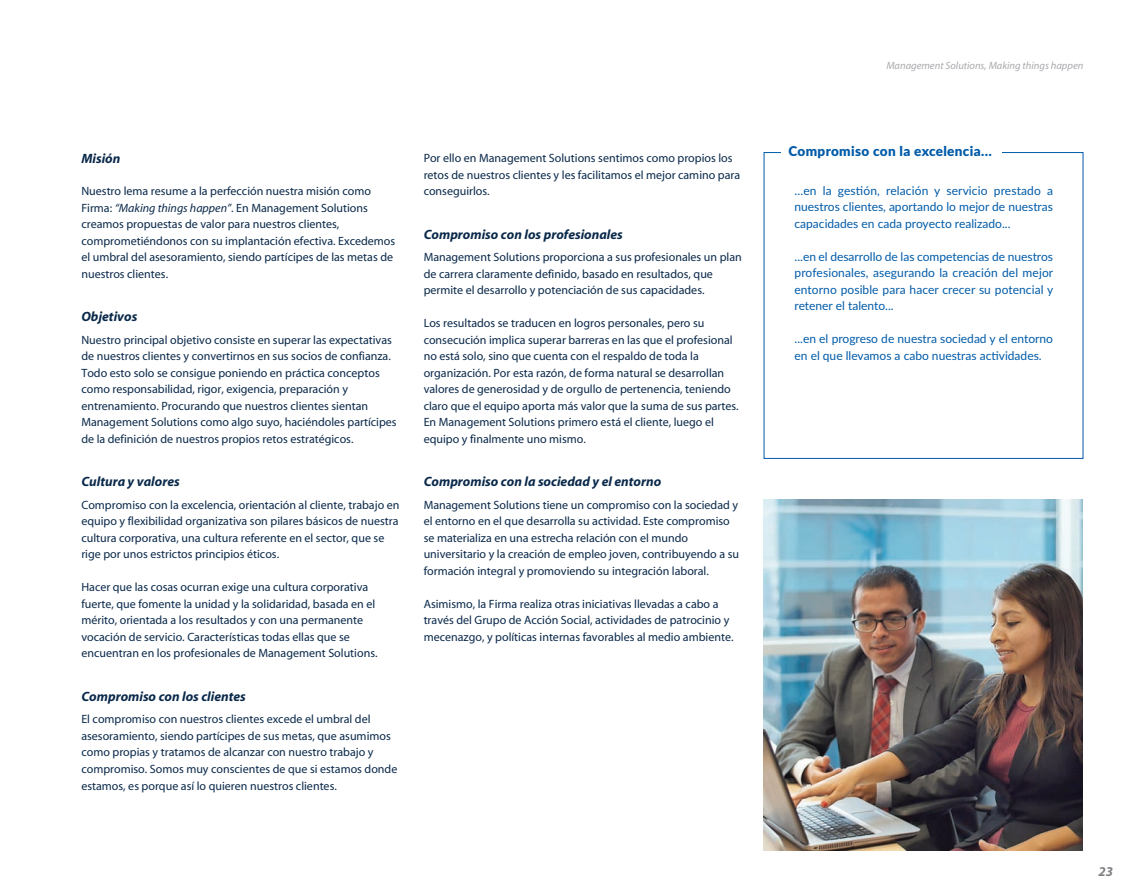
<style>
.page{position:relative;width:1146px;height:893px;background:#fff}
.page>*{position:absolute;margin:0;border:0;box-sizing:border-box;transform-origin:0 0}
.t1{font:italic 700 13.5px "Myriad";color:#0a294a}
.t2{font:900 13.5px "Lato";letter-spacing:.025em;color:#015ba9}
.t3{font:italic 700 13.5px "Myriad";color:#808285}
.t4{font:12px/16.5px "Myriad";color:#0a294a}
.t5{font:12px/16.5px "Lato";color:#015ba9;text-align:justify}
.t6{font:italic 10.5px "Myriad";color:#a8a9ad}
.s1{font-style:italic}
</style>
<div class="page">
<div style="left:763px;top:152px;width:320px;height:307px;border:1px solid #015ba9"></div>
<div style="left:780px;top:146px;width:220px;height:13px;background:#fff"></div>
<img style="left:763px;top:499px;width:319px;height:351px">
<p class="t1" style="left:81px;top:152px;width:41px">Misión</p>
<p class="t4" style="left:81px;top:183px;width:315px">Nuestro lema resume a la perfección nuestra misión como Firma: <span class="s1">“Making things happen”</span>. En Management Solutions creamos propuestas de valor para nuestros clientes, comprometiéndonos con su implantación efectiva. Excedemos el umbral del asesoramiento, siendo partícipes de las metas de nuestros clientes.</p>
<p class="t1" style="left:81px;top:310px;width:57px">Objetivos</p>
<p class="t4" style="left:81px;top:332px;width:317px">Nuestro principal objetivo consiste en superar las expectativas de nuestros clientes y convertirnos en sus socios de confianza.<br>Todo esto solo se consigue poniendo en práctica conceptos como responsabilidad, rigor, exigencia, preparación y entrenamiento. Procurando que nuestros clientes sientan Management Solutions como algo suyo, haciéndoles partícipes de la definición de nuestros propios retos estratégicos.</p>
<p class="t1" style="left:81px;top:475px;width:100px">Cultura y valores</p>
<p class="t4" style="left:81px;top:497px;width:319px">Compromiso con la excelencia, orientación al cliente, trabajo en equipo y flexibilidad organizativa son pilares básicos de nuestra cultura corporativa, una cultura referente en el sector, que se rige por unos estrictos principios éticos.</p>
<p class="t4" style="left:81px;top:579px;width:297px">Hacer que las cosas ocurran exige una cultura corporativa fuerte, que fomente la unidad y la solidaridad, basada en el mérito, orientada a los resultados y con una permanente vocación de servicio. Características todas ellas que se encuentran en los profesionales de Management Solutions.</p>
<p class="t1" style="left:81px;top:689px;width:166px">Compromiso con los clientes</p>
<p class="t4" style="left:81px;top:711px;width:317px">El compromiso con nuestros clientes excede el umbral del asesoramiento, siendo partícipes de sus metas, que asumimos como propias y tratamos de alcanzar con nuestro trabajo y compromiso. Somos muy conscientes de que si estamos donde estamos, es porque así lo quieren nuestros clientes.</p>
<p class="t4" style="left:423px;top:150px;width:318px">Por ello en Management Solutions sentimos como propios los retos de nuestros clientes y les facilitamos el mejor camino para conseguirlos.</p>
<p class="t1" style="left:423px;top:227px;width:201px">Compromiso con los profesionales</p>
<p class="t4" style="left:423px;top:249px;width:319px">Management Solutions proporciona a sus profesionales un plan de carrera claramente definido, basado en resultados, que permite el desarrollo y potenciación de sus capacidades.</p>
<p class="t4" style="left:423px;top:315px;width:316px">Los resultados se traducen en logros personales, pero su consecución implica superar barreras en las que el profesional no está solo, sino que cuenta con el respaldo de toda la organización. Por esta razón, de forma natural se desarrollan valores de generosidad y de orgullo de pertenencia, teniendo claro que el equipo aporta más valor que la suma de sus partes.<br>En Management Solutions primero está el cliente, luego el equipo y finalmente uno mismo.</p>
<p class="t1" style="left:423px;top:475px;width:239px">Compromiso con la sociedad y el entorno</p>
<p class="t4" style="left:423px;top:497px;width:317px">Management Solutions tiene un compromiso con la sociedad y el entorno en el que desarrolla su actividad. Este compromiso se materializa en una estrecha relación con el mundo universitario y la creación de empleo joven, contribuyendo a su formación integral y promoviendo su integración laboral.</p>
<p class="t4" style="left:423px;top:596px;width:311px">Asimismo, la Firma realiza otras iniciativas llevadas a cabo a través del Grupo de Acción Social, actividades de patrocinio y mecenazgo, y políticas internas favorables al medio ambiente.</p>
<p class="t6" style="left:886px;top:60px;width:198px">Management Solutions, Making things happen</p>
<p class="t2" style="left:788px;top:144px;width:205px">Compromiso con la excelencia…</p>
<p class="t5" style="left:794px;top:182px;width:260px">...en la gestión, relación y servicio prestado a nuestros clientes, aportando lo mejor de nuestras capacidades en cada proyecto realizado...</p>
<p class="t5" style="left:794px;top:248px;width:260px">...en el desarrollo de las competencias de nuestros profesionales, asegurando la creación del mejor entorno posible para hacer crecer su potencial y retener el talento...</p>
<p class="t5" style="left:794px;top:331px;width:260px">...en el progreso de nuestra sociedad y el entorno en el que llevamos a cabo nuestras actividades.</p>
<p class="t3" style="left:1098px;top:864px;width:16px">23</p>
</div>
